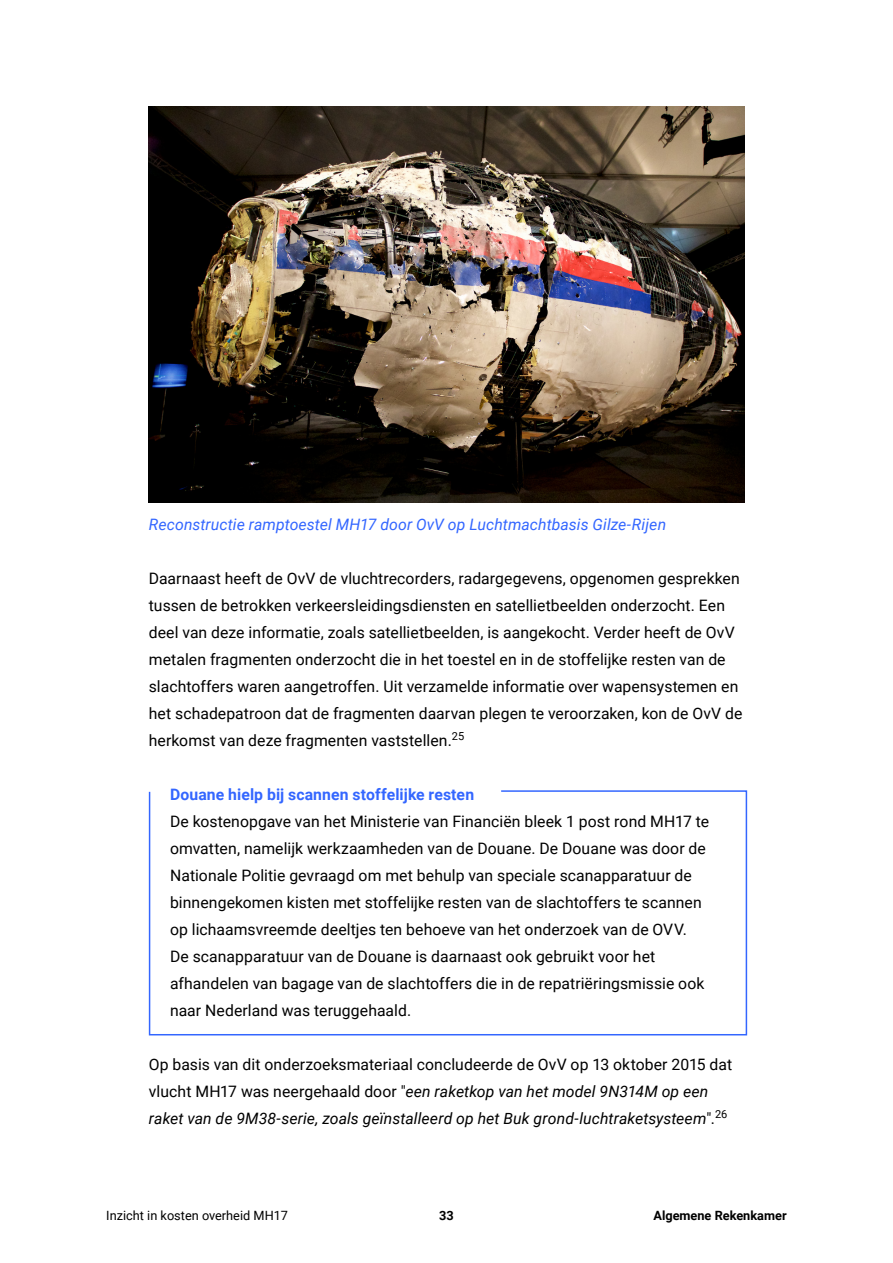
<style>
.page{position:relative;width:893px;height:1263px;background:#fff}
.page>*{position:absolute;margin:0;border:0;box-sizing:border-box;transform-origin:0 0}
.AR_02_Broodtekst{font:15.75px/27px "Roboto";letter-spacing:.005em;color:#000}
.AR_02_Kader_Broodtekst{font:15.75px/27px "Roboto";letter-spacing:.005em;color:#000}
.AR_02_Broodtekst-2{font:italic 15.75px/27px "Roboto";letter-spacing:.005em;color:#000}
.AR_02_Fotobijschrift{font:italic 15.75px "Roboto";letter-spacing:.005em;color:#36f}
.AR_02_Kader_Kop__h4{font:700 15.75px "Roboto";letter-spacing:.005em;color:#36f}
.t1{font:12.75px "Roboto";color:#000}
.t2{font:700 12.75px "Roboto";color:#000}
.s1{font-style:normal}
</style>
<div class="page">
<img style="left:149px;top:106px;width:595px;height:397px">
<svg style="left:148px;top:790px;width:600px;height:246px"></svg>
<p class="AR_02_Fotobijschrift" style="left:149px;top:513px;width:519px">Reconstructie ramptoestel MH17 door OvV op Luchtmachtbasis Gilze-Rijen</p>
<p class="AR_02_Broodtekst" style="left:149px;top:564px;width:595px">Daarnaast heeft de OvV de vluchtrecorders, radargegevens, opgenomen gesprekken tussen de betrokken verkeersleidingsdiensten en satellietbeelden onderzocht. Een deel van deze informatie, zoals satellietbeelden, is aangekocht. Verder heeft de OvV metalen fragmenten onderzocht die in het toestel en in de stoffelijke resten van de slachtoffers waren aangetroffen. Uit verzamelde informatie over wapensystemen en het schadepatroon dat de fragmenten daarvan plegen te veroorzaken, kon de OvV de herkomst van deze fragmenten vaststellen.<sup>25</sup></p>
<h4 class="AR_02_Kader_Kop__h4" style="left:170px;top:783px;width:306px">Douane hielp bij scannen stoffelijke resten</h4>
<p class="AR_02_Kader_Broodtekst" style="left:170px;top:807px;width:540px">De kostenopgave van het Ministerie van Financiën bleek 1 post rond MH17 te omvatten, namelijk werkzaamheden van de Douane. De Douane was door de Nationale Politie gevraagd om met behulp van speciale scanapparatuur de binnengekomen kisten met stoffelijke resten van de slachtoffers te scannen op lichaamsvreemde deeltjes ten behoeve van het onderzoek van de OVV.<br>De scanapparatuur van de Douane is daarnaast ook gebruikt voor het afhandelen van bagage van de slachtoffers die in de repatriëringsmissie ook naar Nederland was teruggehaald.</p>
<p class="AR_02_Broodtekst-2" style="left:149px;top:1050px;width:585px"><span class="s1">Op basis van dit onderzoeksmateriaal concludeerde de OvV op 13 oktober 2015 dat vlucht MH17 was neergehaald door "</span>een raketkop van het model 9N314M op een raket van de 9M38-serie, zoals geïnstalleerd op het Buk grond-luchtraketsysteem<span class="s1">".</span><sup>26</sup></p>
<p class="t1" style="left:106px;top:1207px;width:183px">Inzicht in kosten overheid MH17</p>
<p class="t2" style="left:439px;top:1207px;width:16px">33</p>
<p class="t2" style="left:653px;top:1207px;width:135px">Algemene Rekenkamer</p>
</div>
